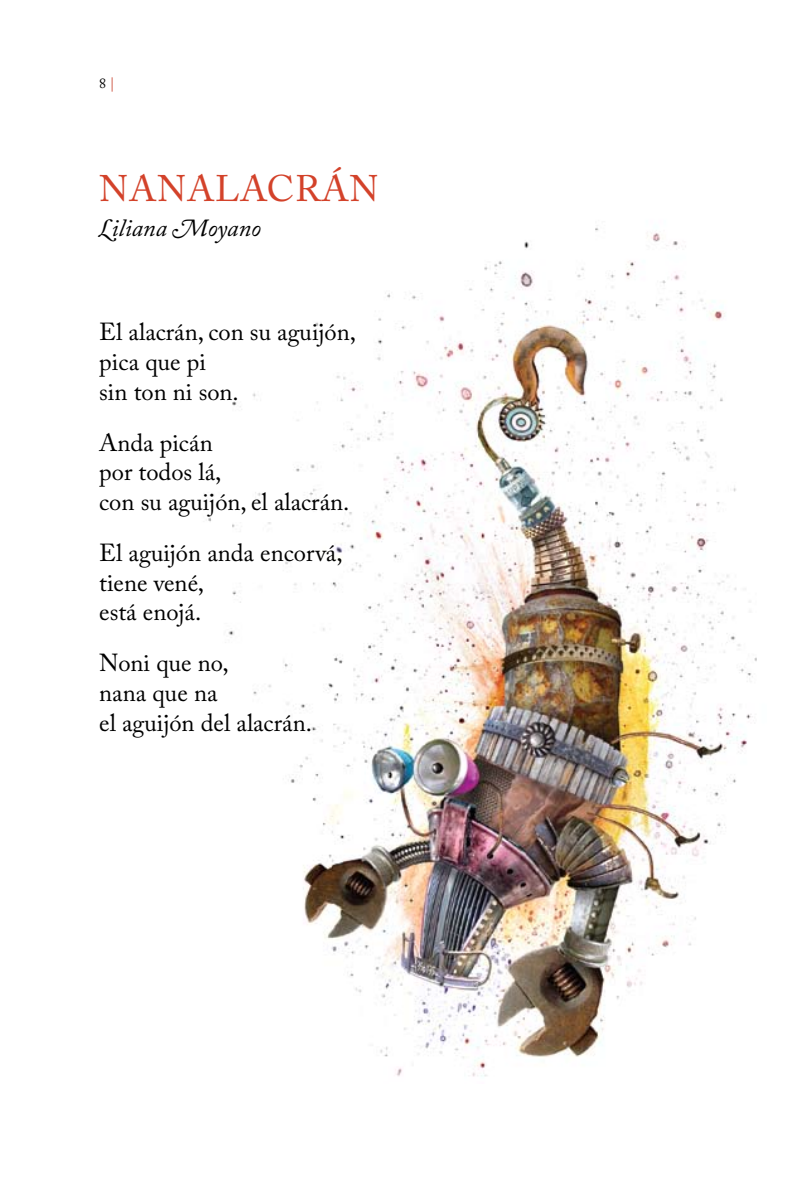
<style>
.page{position:relative;width:794px;height:1191px;background:#fff}
.page>*{position:absolute;margin:0;border:0;box-sizing:border-box;transform-origin:0 0}
.t1{font:36.75px "Adobe Caslon Pro";letter-spacing:.015em;color:#d3422a}
.t2{font:24.5px/29.8px "Adobe Caslon Pro";color:#000}
.t3{font:italic 24.5px "Adobe Caslon Pro";color:#000}
.t4{font:14px "Adobe Caslon Pro";color:#000}
.s1{color:#c63c27}
</style>
<div class="page">
<img style="left:208px;top:228px;width:549px;height:849px">
<p class="t4" style="left:99px;top:75px;width:17px">8 <span class="s1">|</span></p>
<h1 class="t1" style="left:99px;top:166px;width:281px">NANALACRÁN</h1>
<p class="t3" style="left:99px;top:213px;width:163px">Liliana Moyano</p>
<p class="t2" style="left:99px;top:317px;width:258px">El alacrán, con su aguijón, pica que pi<br>sin ton ni son.</p>
<p class="t2" style="left:99px;top:427px;width:252px">Anda picán<br>por todos lá,<br>con su aguijón, el alacrán.</p>
<p class="t2" style="left:99px;top:537px;width:245px">El aguijón anda encorvá, tiene vené,<br>está enojá.</p>
<p class="t2" style="left:99px;top:648px;width:214px">Noni que no,<br>nana que na<br>el aguijón del alacrán.</p>
</div>
